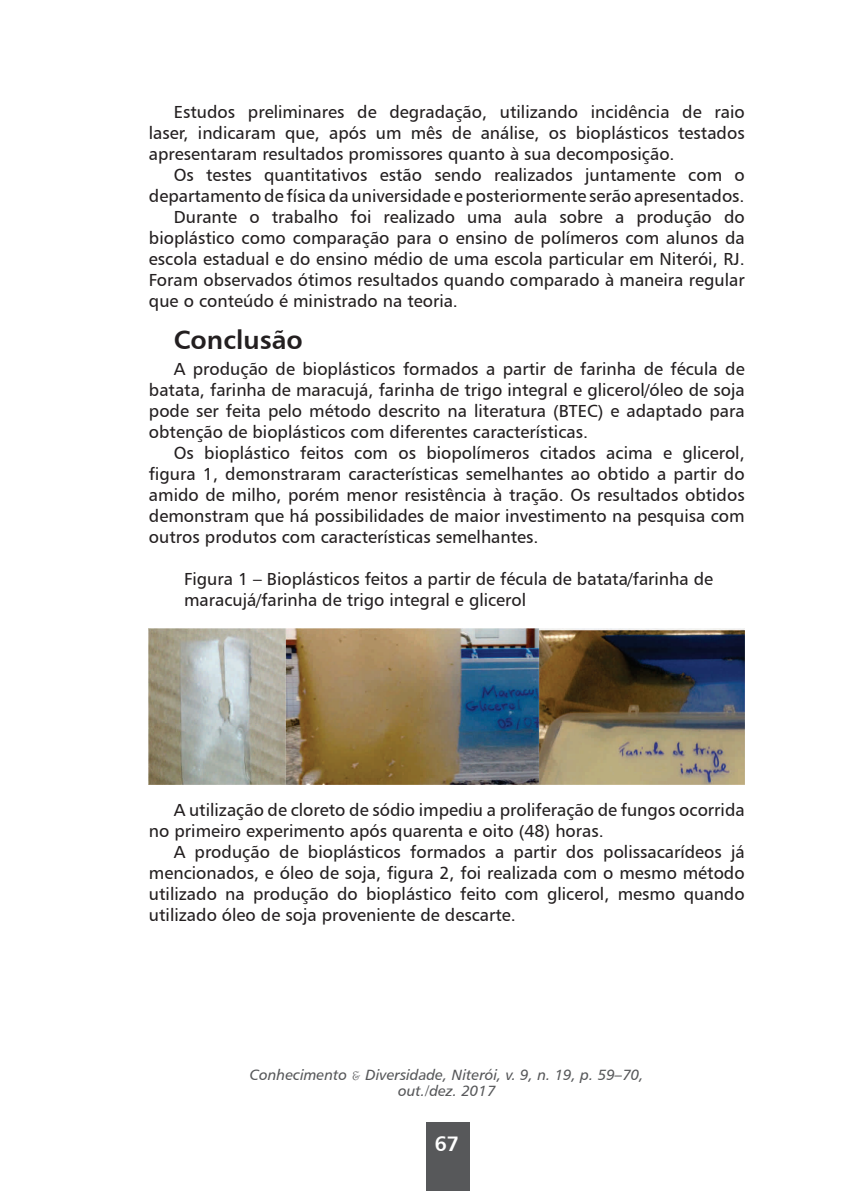
<style>
.page{position:relative;width:844px;height:1191px;background:#fff}
.page>*{position:absolute;margin:0;border:0;box-sizing:border-box;transform-origin:0 0}
.t1{font:26.25px "Humanist 777 BT Bold B";color:#231f20}
.t2{font:21px "Humanist 777 BT Bold B";color:#fff}
.t3{font:17.5px/21px "Humanist 777 BT Roman B";color:#231f20;text-align:justify}
.t4{font:14.88px/16.6px "Humanist 777 BT Italic B";color:#57585a;text-align:center}
.s1{font-family:"French Script"}
</style>
<div class="page">
<div style="left:426px;top:1122px;width:43px;height:69px;background:#57585a"></div>
<img style="left:149px;top:628px;width:595px;height:156px">
<p class="t3" style="left:149px;top:101px;width:597px;text-indent:25px">Estudos preliminares de degradação, utilizando incidência de raio laser, indicaram que, após um mês de análise, os bioplásticos testados apresentaram resultados promissores quanto à sua decomposição.</p>
<p class="t3" style="left:174px;top:164px;width:572px">Os testes quantitativos estão sendo realizados juntamente com o</p>
<p class="t3" style="left:149px;top:185px;width:597px">departamento de física da universidade e posteriormente serão apresentados.</p>
<p class="t3" style="left:174px;top:206px;width:572px">Durante o trabalho foi realizado uma aula sobre a produção do</p>
<p class="t3" style="left:149px;top:227px;width:597px">bioplástico como comparação para o ensino de polímeros com alunos da</p>
<p class="t3" style="left:149px;top:248px;width:597px">escola estadual e do ensino médio de uma escola particular em Niterói, RJ.</p>
<p class="t3" style="left:149px;top:269px;width:597px">Foram observados ótimos resultados quando comparado à maneira regular</p>
<p class="t3" style="left:149px;top:290px;width:310px">que o conteúdo é ministrado na teoria.</p>
<h1 class="t1" style="left:174px;top:323px;width:131px">Conclusão</h1>
<p class="t3" style="left:149px;top:358px;width:597px;text-indent:25px">A produção de bioplásticos formados a partir de farinha de fécula de batata, farinha de maracujá, farinha de trigo integral e glicerol/óleo de soja pode ser feita pelo método descrito na literatura (BTEC) e adaptado para obtenção de bioplásticos com diferentes características.</p>
<p class="t3" style="left:149px;top:442px;width:597px;text-indent:25px">Os bioplástico feitos com os biopolímeros citados acima e glicerol, figura 1, demonstraram características semelhantes ao obtido a partir do amido de milho, porém menor resistência à tração. Os resultados obtidos demonstram que há possibilidades de maior investimento na pesquisa com outros produtos com características semelhantes.</p>
<p class="t3" style="left:184px;top:568px;width:530px">Figura 1 – Bioplásticos feitos a partir de fécula de batata/farinha de maracujá/farinha de trigo integral e glicerol</p>
<p class="t3" style="left:149px;top:799px;width:597px;text-indent:25px">A utilização de cloreto de sódio impediu a proliferação de fungos ocorrida no primeiro experimento após quarenta e oito (48) horas.</p>
<p class="t3" style="left:149px;top:841px;width:597px;text-indent:25px">A produção de bioplásticos formados a partir dos polissacarídeos já mencionados, e óleo de soja, figura 2, foi realizada com o mesmo método utilizado na produção do bioplástico feito com glicerol, mesmo quando utilizado óleo de soja proveniente de descarte.</p>
<p class="t4" style="left:250px;top:1065px;width:395px">Conhecimento <span class="s1">&amp;</span> Diversidade, Niterói, v. 9, n. 19, p. 59–70, out./dez. 2017</p>
<p class="t2" style="left:434px;top:1130px;width:26px">67</p>
</div>
